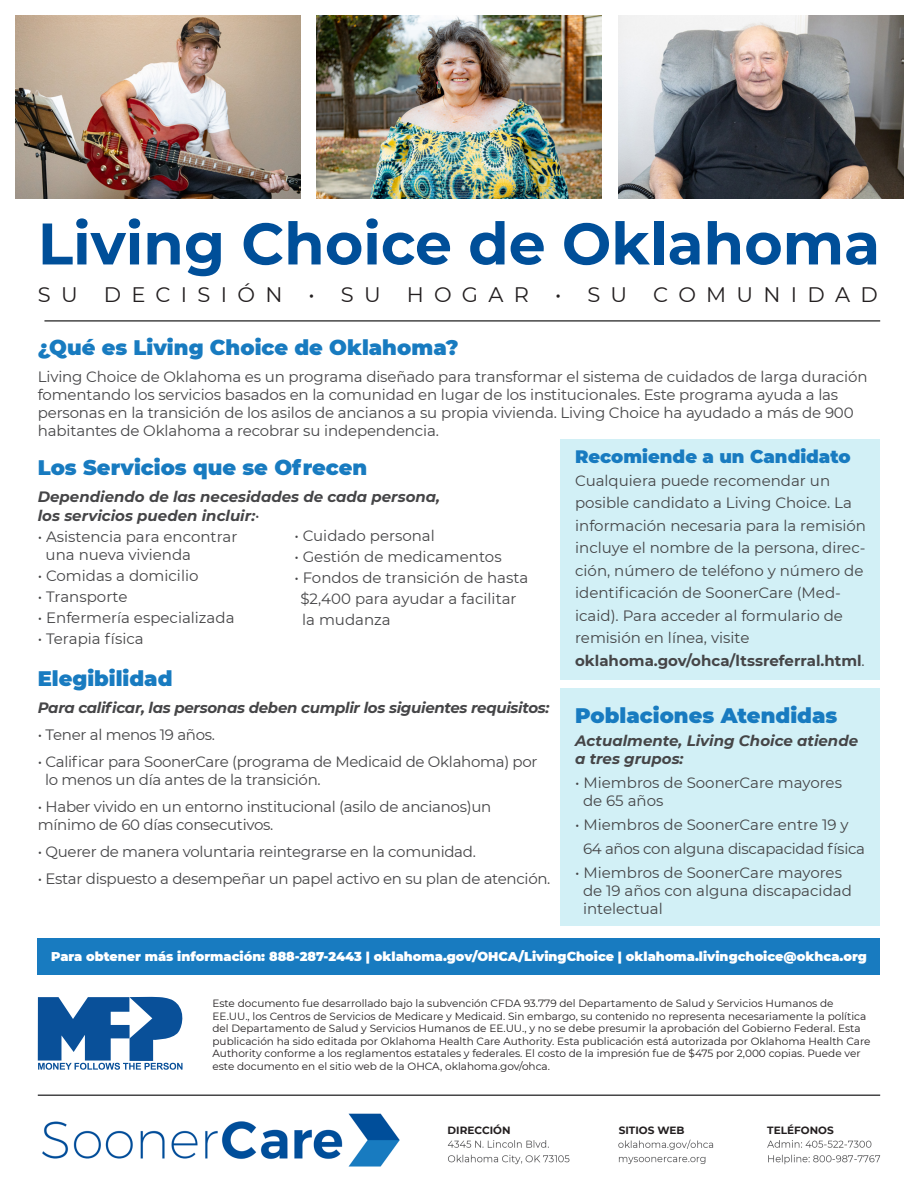
<style>
.page{position:relative;width:918px;height:1188px;background:#fff}
.page>*{position:absolute;margin:0;border:0;box-sizing:border-box;transform-origin:0 0}
.t1{font:700 58.5px "Montserrat";color:#004f99}
.t2{font:900 21px "Montserrat";color:#187bc0}
.t3{font:21px "Montserrat";letter-spacing:.49em;color:#231f20}
.t4{font:900 18px "Montserrat";color:#187bc0}
.t5{font:15px/22.5px "Montserrat";letter-spacing:-.01em;color:#454547}
.t6{font:italic 700 15px/18px "Montserrat";color:#454547}
.t7{font:italic 700 15px "Montserrat";letter-spacing:-.02em;color:#454547}
.t8{font:900 12.75px "Montserrat";color:#fff}
.t9{font:10.5px/12.6px "Montserrat";color:#231f20}
.t10{font:700 10.5px "Montserrat";color:#231f20}
.s1{font-weight:400;font-style:normal}
.s2{font-weight:700}
</style>
<div class="page">
<div style="left:38px;top:938px;width:842px;height:37px;background:#187bc0"></div>
<div style="left:561px;top:688px;width:319px;height:238px;background:#d2f0f6"></div>
<img style="left:767px;top:1140px;width:114px;height:25px">
<img style="left:618px;top:1139px;width:96px;height:25px">
<img style="left:447px;top:1140px;width:123px;height:25px">
<img style="left:42px;top:1113px;width:358px;height:54px">
<hr style="left:38px;top:1094px;width:842px;height:2px;background:#454547">
<img style="left:15px;top:15px;width:286px;height:184px">
<img style="left:316px;top:15px;width:286px;height:184px">
<img style="left:618px;top:15px;width:286px;height:184px">
<hr style="left:44px;top:320px;width:836px;height:2px;background:#464646">
<div style="left:561px;top:440px;width:319px;height:240px;background:#d2f0f6"></div>
<svg style="left:38px;top:997px;width:145px;height:73px"></svg>
<p class="t1" style="left:38px;top:202px;width:844px">Living Choice de Oklahoma</p>
<p class="t3" style="left:38px;top:280px;width:841px">SU DECISIÓN • SU HOGAR • SU COMUNIDAD</p>
<p class="t2" style="left:38px;top:331px;width:422px">¿Qué es Living Choice de Oklahoma?</p>
<p class="t5" style="left:38px;top:367px;width:831px;line-height:18px">Living Choice de Oklahoma es un programa diseñado para transformar el sistema de cuidados de larga duración fomentando los servicios basados en la comunidad en lugar de los institucionales. Este programa ayuda a las personas en la transición de los asilos de ancianos a su propia vivienda. Living Choice ha ayudado a más de 900 habitantes de Oklahoma a recobrar su independencia.</p>
<p class="t2" style="left:38px;top:451px;width:331px">Los Servicios que se Ofrecen</p>
<p class="t6" style="left:38px;top:486px;width:404px">Dependiendo de las necesidades de cada persona,</p>
<p class="t6" style="left:38px;top:506px;width:223px">los servicios pueden incluir:<span class="s1">•</span></p>
<p class="t5" style="left:46px;top:527px;width:193px;line-height:18px;text-indent:-8px">• Asistencia para encontrar una nueva vivienda</p>
<p class="t5" style="left:38px;top:564px;width:162px">• Comidas a domicilio</p>
<p class="t5" style="left:38px;top:585px;width:91px">• Transporte</p>
<p class="t5" style="left:38px;top:606px;width:198px">• Enfermería especializada</p>
<p class="t5" style="left:38px;top:627px;width:107px">• Terapia física</p>
<p class="t2" style="left:38px;top:663px;width:136px">Elegibilidad</p>
<p class="t7" style="left:38px;top:697px;width:513px">Para calificar, las personas deben cumplir los siguientes requisitos:</p>
<p class="t5" style="left:38px;top:723px;width:179px">• Tener al menos 19 años.</p>
<p class="t5" style="left:38px;top:750px;width:501px">• Calificar para SoonerCare (programa de Medicaid de Oklahoma) por</p>
<p class="t5" style="left:45px;top:768px;width:277px">lo menos un día antes de la transición.</p>
<p class="t5" style="left:38px;top:795px;width:455px">• Haber vivido en un entorno institucional (asilo de ancianos)un</p>
<p class="t5" style="left:38px;top:813px;width:237px">mínimo de 60 días consecutivos.</p>
<p class="t5" style="left:38px;top:840px;width:440px">• Querer de manera voluntaria reintegrarse en la comunidad.</p>
<p class="t5" style="left:38px;top:867px;width:514px">• Estar dispuesto a desempeñar un papel activo en su plan de atención.</p>
<p class="t4" style="left:575px;top:444px;width:277px">Recomiende a un Candidato</p>
<p class="t5" style="left:575px;top:469px;width:292px">Cualquiera puede recomendar un posible candidato a Living Choice. La información necesaria para la remisión incluye el nombre de la persona, direc&shy;ción, número de teléfono y número de identificación de SoonerCare (Med&shy;icaid). Para acceder al formulario de remisión en línea, visite <span class="s2">oklahoma.gov/ohca/ltssreferral.html</span>.</p>
<p class="t5" style="left:294px;top:524px;width:142px">• Cuidado personal</p>
<p class="t5" style="left:294px;top:545px;width:209px">• Gestión de medicamentos</p>
<p class="t5" style="left:294px;top:566px;width:235px">• Fondos de transición de hasta</p>
<p class="t5" style="left:300px;top:588px;width:218px;line-height:21px">$2,400 para ayudar a facilitar la mudanza</p>
<p class="t2" style="left:575px;top:700px;width:264px">Poblaciones Atendidas</p>
<p class="t6" style="left:575px;top:731px;width:285px">Actualmente, Living Choice atiende a tres grupos:</p>
<p class="t5" style="left:583px;top:773px;width:261px;line-height:18px;text-indent:-8px">• Miembros de SoonerCare mayores de 65 años</p>
<p class="t5" style="left:575px;top:812px;width:275px">• Miembros de SoonerCare entre 19 y</p>
<p class="t5" style="left:583px;top:836px;width:284px">64 años con alguna discapacidad física</p>
<p class="t5" style="left:575px;top:860px;width:268px">• Miembros de SoonerCare mayores</p>
<p class="t5" style="left:583px;top:878px;width:270px">de 19 años con alguna discapacidad</p>
<p class="t5" style="left:583px;top:896px;width:81px">intelectual</p>
<p class="t8" style="left:51px;top:947px;width:817px">Para obtener más información: 888-287-2443 | oklahoma.gov/OHCA/LivingChoice | oklahoma.livingchoice@okhca.org</p>
<p class="t9" style="left:213px;top:997px;width:660px">Este documento fue desarrollado bajo la subvención CFDA 93.779 del Departamento de Salud y Servicios Humanos de EE.UU., los Centros de Servicios de Medicare y Medicaid. Sin embargo, su contenido no representa necesariamente la política del Departamento de Salud y Servicios Humanos de EE.UU., y no se debe presumir la aprobación del Gobierno Federal. Esta publicación ha sido editada por Oklahoma Health Care Authority. Esta publicación está autorizada por Oklahoma Health Care Authority conforme a los reglamentos estatales y federales. El costo de la impresión fue de $475 por 2,000 copias. Puede ver este documento en el sitio web de la OHCA, oklahoma.gov/ohca.</p>
<p class="t10" style="left:448px;top:1122px;width:64px">DIRECCIÓN</p>
<p class="t10" style="left:619px;top:1122px;width:67px">SITIOS WEB</p>
<p class="t10" style="left:767px;top:1122px;width:68px">TELÉFONOS</p>
</div>
